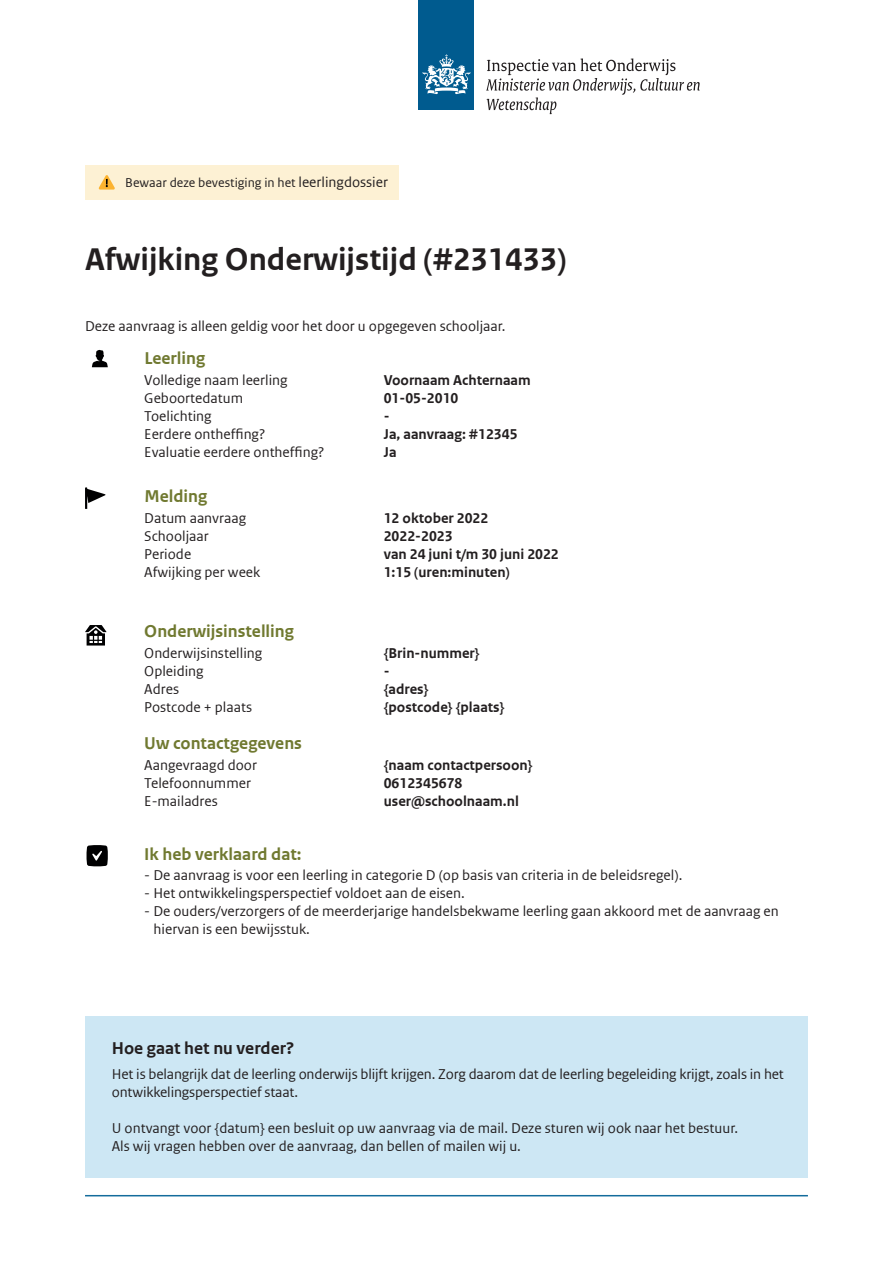
<style>
.page{position:relative;width:893px;height:1263px;background:#fff}
.page>*{position:absolute;margin:0;border:0;box-sizing:border-box;transform-origin:0 0}
.t1{font:700 33px "Rijksoverheid Sans Web Text";color:#231f20}
.t2{font:700 18px "Rijksoverheid Sans Web Text";color:#707930}
.t3{font:700 18px "Rijksoverheid Sans Web Text";color:#231f20}
.t4{font:15px/18px "Rijksoverheid Sans Web Text";color:#231f20}
.t5{font:700 15px/18px "Rijksoverheid Sans Web Text";color:#231f20}
.t6{font:13.5px "Rijksoverheid Sans Web Text";color:#231f20}
.s1{font-size:15px}
</style>
<div class="page">
<div style="left:419px;top:0;width:55px;height:110px;background:#005b8f"></div>
<svg style="left:423px;top:54px;width:47px;height:41px"></svg>
<svg style="left:486px;top:59px;width:214px;height:55px"></svg>
<hr style="left:85px;top:1195px;width:723px;height:1px;background:#146c9c">
<div style="left:85px;top:165px;width:314px;height:34px;background:#fdf1d4"></div>
<svg style="left:98px;top:175px;width:17px;height:15px"></svg>
<div style="left:85px;top:1017px;width:723px;height:161px;background:#cde7f4"></div>
<svg style="left:85px;top:487px;width:21px;height:22px"></svg>
<svg style="left:92px;top:350px;width:16px;height:17px"></svg>
<svg style="left:85px;top:625px;width:22px;height:20px"></svg>
<svg style="left:87px;top:845px;width:21px;height:21px"></svg>
<p class="t6" style="left:125px;top:175px;width:264px">Bewaar deze bevestiging in het <span class="s1">leerlingdossier</span></p>
<h1 class="t1" style="left:85px;top:240px;width:483px">Afwijking Onderwijstijd (#231433)</h1>
<p class="t4" style="left:85px;top:317px;width:422px">Deze aanvraag is alleen geldig voor het door u opgegeven schooljaar.</p>
<p class="t2" style="left:144px;top:348px;width:62px">Leerling</p>
<p class="t4" style="left:144px;top:371px;width:182px">Volledige naam leerling<br>Geboortedatum<br>Toelichting<br>Eerdere ontheffing?<br>Evaluatie eerdere ontheffing?</p>
<p class="t2" style="left:144px;top:486px;width:64px">Melding</p>
<p class="t4" style="left:144px;top:509px;width:118px">Datum aanvraag<br>Schooljaar<br>Periode<br>Afwijking per week</p>
<p class="t2" style="left:144px;top:621px;width:151px">Onderwijsinstelling</p>
<p class="t4" style="left:144px;top:644px;width:119px">Onderwijsinstelling<br>Opleiding<br>Adres<br>Postcode + plaats</p>
<p class="t2" style="left:144px;top:733px;width:159px">Uw contactgegevens</p>
<p class="t4" style="left:144px;top:756px;width:114px">Aangevraagd door<br>Telefoonnummer<br>E-mailadres</p>
<p class="t2" style="left:144px;top:844px;width:159px">Ik heb verklaard dat:</p>
<p class="t5" style="left:384px;top:372px;width:148px">Voornaam Achternaam<br>01-05-2010<br>-<br>Ja, aanvraag: #12345<br>Ja</p>
<p class="t5" style="left:384px;top:509px;width:177px">12 oktober 2022<br>2022-2023<br>van 24 juni t/m 30 juni 2022<br>1:15 (uren:minuten)</p>
<p class="t5" style="left:384px;top:644px;width:122px">{Brin-nummer}<br>-<br>{adres}<br>{postcode} {plaats}</p>
<p class="t5" style="left:384px;top:756px;width:150px">{naam contactpersoon}<br>0612345678 user@schoolnaam.nl</p>
<p class="t4" style="left:144px;top:866px;width:540px">- De aanvraag is voor een leerling in categorie D (op basis van criteria in de beleidsregel).</p>
<p class="t4" style="left:144px;top:884px;width:322px">- Het ontwikkelingsperspectief voldoet aan de eisen.</p>
<p class="t4" style="left:154px;top:902px;width:627px;text-indent:-9px">- De ouders/verzorgers of de meerderjarige handelsbekwame leerling gaan akkoord met de aanvraag en hiervan is een bewijsstuk.</p>
<p class="t3" style="left:112px;top:1038px;width:184px">Hoe gaat het nu verder?</p>
<p class="t4" style="left:112px;top:1065px;width:674px">Het is belangrijk dat de leerling onderwijs blijft krijgen. Zorg daarom dat de leerling begeleiding krijgt, zoals in het ontwikkelingsperspectief staat.</p>
<p class="t4" style="left:112px;top:1119px;width:628px">U ontvangt voor {datum} een besluit op uw aanvraag via de mail. Deze sturen wij ook naar het bestuur.<br>Als wij vragen hebben over de aanvraag, dan bellen of mailen wij u.</p>
</div>
